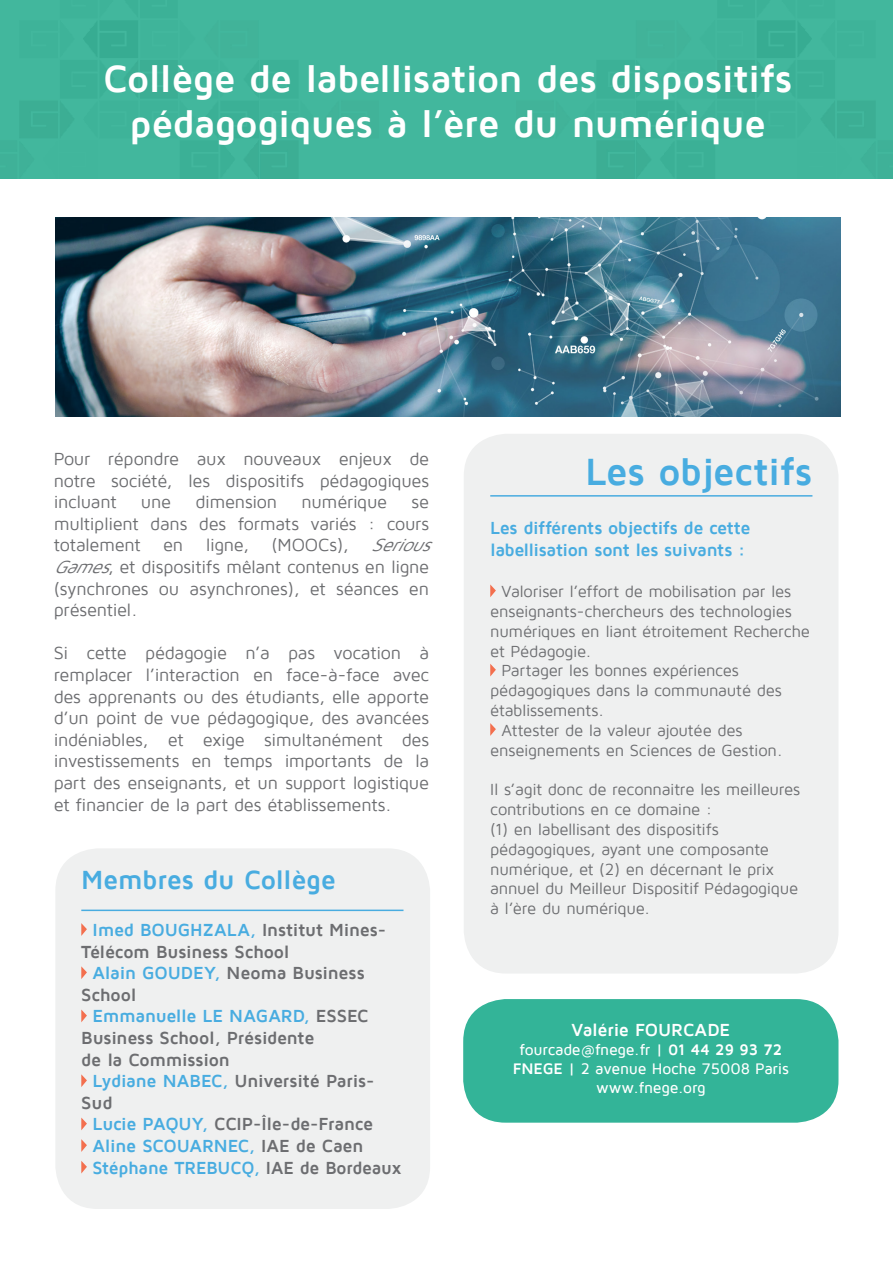
<style>
.page{position:relative;width:893px;height:1263px;background:#fff}
.page>*{position:absolute;margin:0;border:0;box-sizing:border-box;transform-origin:0 0}
.t1{font:700 39px/45px "Maven Pro";letter-spacing:-.015em;color:#fff;text-align:center}
.t2{font:700 39px "Maven Pro";letter-spacing:-.01em;color:#48ace0}
.t3{font:700 27px "Maven Pro";letter-spacing:-.015em;color:#48ace0}
.t4{font:18px/21.6px "Maven Pro";letter-spacing:-.015em;color:#6c6d70;text-align:justify}
.t5{font:700 18px/21.6px "Maven Pro";letter-spacing:-.015em;color:#6c6d70}
.t6{font:700 18px/21.6px "Maven Pro";letter-spacing:-.02em;color:#48ace0}
.t7{font:700 18px "Maven Pro";letter-spacing:-.01em;color:#fff}
.t8{font:16.5px/19.8px "Maven Pro";letter-spacing:-.015em;color:#6c6d70}
.t9{font:500 15.75px "Maven Pro";letter-spacing:-.01em;color:#fff}
.s1{font-style:italic}
.s2{color:#48ace0}
.s3{color:#6c6d70}
.s4{font-weight:700}
</style>
<div class="page">
<img style="left:0;top:0;width:893px;height:179px">
<div style="left:464px;top:434px;width:374px;height:539px;background:#eff0f0;border-radius:43px"></div>
<hr style="left:490px;top:495px;width:322px;height:2px;background:#48ace0">
<svg style="left:490px;top:584px;width:6px;height:13px"></svg>
<svg style="left:490px;top:664px;width:6px;height:12px"></svg>
<svg style="left:490px;top:723px;width:6px;height:13px"></svg>
<div style="left:463px;top:999px;width:375px;height:124px;background:#33b498;border-radius:43px"></div>
<div style="left:55px;top:848px;width:375px;height:361px;background:#eff0f0;border-radius:43px"></div>
<hr style="left:81px;top:909px;width:322px;height:2px;background:#48ace0">
<svg style="left:81px;top:923px;width:6px;height:13px"></svg>
<svg style="left:81px;top:966px;width:6px;height:13px"></svg>
<svg style="left:81px;top:1009px;width:6px;height:13px"></svg>
<svg style="left:81px;top:1074px;width:6px;height:13px"></svg>
<svg style="left:81px;top:1117px;width:6px;height:13px"></svg>
<svg style="left:81px;top:1139px;width:6px;height:13px"></svg>
<svg style="left:81px;top:1161px;width:6px;height:12px"></svg>
<img style="left:55px;top:217px;width:785px;height:200px">
<p class="t1" style="left:103px;top:56px;width:691px">Collège de labellisation des dispositifs pédagogiques à l’ère du numérique</p>
<p class="t4" style="left:54px;top:448px;width:377px">Pour répondre aux nouveaux enjeux de notre société, les dispositifs pédagogiques incluant</p>
<p class="t4" style="left:141px;top:491px;width:32px">une</p>
<p class="t4" style="left:195px;top:491px;width:83px">dimension</p>
<p class="t4" style="left:302px;top:491px;width:87px">numérique</p>
<p class="t4" style="left:54px;top:491px;width:388px;text-align:left;text-indent:358px">se multiplient dans des formats variés : cours totalement en ligne, (MOOCs), <span class="s1">Serious<br>Games</span>, et dispositifs mêlant contenus en ligne (synchrones ou asynchrones), et séances en présentiel.</p>
<p class="t4" style="left:54px;top:643px;width:377px">Si cette pédagogie n’a pas vocation à remplacer l’interaction en face-à-face avec des apprenants ou des étudiants, elle apporte d’un point de vue pédagogique, des avancées indéniables, et exige simultanément des investissements en temps importants de la part des enseignants, et un support logistique et financier de la part des établissements.</p>
<p class="t3" style="left:81px;top:865px;width:256px">Membres du Collège</p>
<p class="t5" style="left:81px;top:919px;width:306px;text-indent:11px"><span class="s2">Imed BOUGHZALA,</span> Institut Mines-<br>Télécom Business School</p>
<p class="t5" style="left:81px;top:962px;width:285px;text-indent:11px"><span class="s2">Alain GOUDEY,</span> Neoma Business<br>School</p>
<p class="t5" style="left:81px;top:1005px;width:289px;text-indent:11px"><span class="s2">Emmanuelle LE NAGARD,</span> ESSEC<br>Business School, Présidente<br>de la Commission</p>
<p class="t5" style="left:81px;top:1070px;width:295px;text-indent:11px"><span class="s2">Lydiane NABEC,</span> Université Paris-<br>Sud</p>
<p class="t5" style="left:93px;top:1113px;width:282px"><span class="s2">Lucie PAQUY,</span> CCIP-Île-de-France</p>
<p class="t6" style="left:93px;top:1135px;width:273px">Aline SCOUARNEC, <span class="s3">IAE de Caen</span></p>
<p class="t6" style="left:92px;top:1157px;width:311px">Stéphane TREBUCQ, <span class="s3">IAE de Bordeaux</span></p>
<p class="t2" style="left:585px;top:451px;width:229px">Les objectifs</p>
<p class="t6" style="left:490px;top:517px;width:262px">Les différents objectifs de cette labellisation sont les suivants :</p>
<p class="t8" style="left:490px;top:582px;width:321px;text-indent:11px">Valoriser l’effort de mobilisation par les enseignants-chercheurs des technologies numériques en liant étroitement Recherche et Pédagogie.</p>
<p class="t8" style="left:490px;top:661px;width:293px;text-indent:11px">Partager les bonnes expériences pédagogiques dans la communauté des établissements.</p>
<p class="t8" style="left:490px;top:721px;width:294px;text-indent:11px">Attester de la valeur ajoutée des enseignements en Sciences de Gestion.</p>
<p class="t8" style="left:490px;top:780px;width:312px">Il s’agit donc de reconnaitre les meilleures contributions en ce domaine :<br>(1) en labellisant des dispositifs pédagogiques, ayant une composante numérique, et (2) en décernant le prix annuel du Meilleur Dispositif Pédagogique à l’ère du numérique.</p>
<p class="t7" style="left:571px;top:1020px;width:160px">Valérie FOURCADE</p>
<p class="t9" style="left:519px;top:1041px;width:264px">fourcade@fnege.fr | <span class="s4">01 44 29 93 72</span></p>
<p class="t9" style="left:513px;top:1060px;width:278px"><span class="s4">FNEGE</span> | 2 avenue Hoche 75008 Paris</p>
<p class="t9" style="left:596px;top:1079px;width:111px">www.fnege.org</p>
</div>
